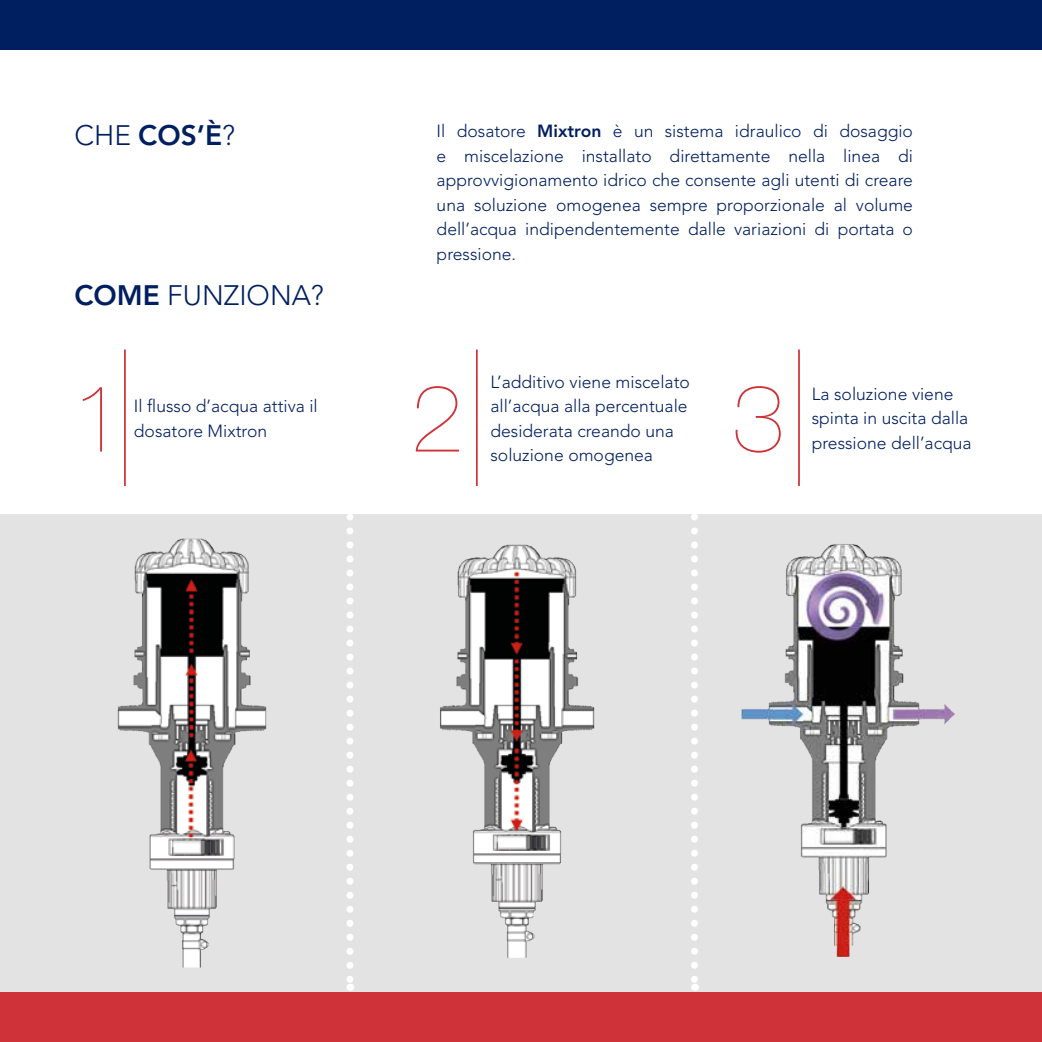
<style>
.page{position:relative;width:1042px;height:1042px;background:#fff}
.page>*{position:absolute;margin:0;border:0;box-sizing:border-box;transform-origin:0 0}
.t1{font:200 94.5px "Helvetica Neue LT Std";color:#cf3339}
.t2{font:300 28px "Avenir";color:#001f60}
.t3{font:800 28px "Avenir";color:#001f60}
.t4{font:300 17.5px/24.5px "Avenir";color:#001f60}
.s1{font-weight:300}
.s2{font-weight:800}
</style>
<div class="page">
<div style="left:0;top:514px;width:1042px;height:528px;background:#e3e3e3"></div>
<div style="left:0;top:0;width:1042px;height:50px;background:#001f60"></div>
<div style="left:0;top:992px;width:1042px;height:50px;background:#cf3339"></div>
<img style="left:117px;top:538px;width:150px;height:429px">
<img style="left:440px;top:544px;width:155px;height:414px">
<img style="left:741px;top:544px;width:213px;height:413px">
<svg style="left:346px;top:517px;width:7px;height:474px"></svg>
<svg style="left:691px;top:517px;width:7px;height:474px"></svg>
<hr style="left:476px;top:349px;width:2px;height:137px;background:#cf3339">
<hr style="left:124px;top:349px;width:2px;height:137px;background:#cf3339">
<hr style="left:798px;top:349px;width:2px;height:137px;background:#cf3339">
<h2 class="t3" style="left:74px;top:119px;width:162px"><span class="s1">CHE</span> COS’È<span class="s1">?</span></h2>
<h2 class="t2" style="left:74px;top:279px;width:251px"><span class="s2">COME</span> FUNZIONA?</h2>
<p class="t4" style="left:437px;top:119px;width:478px;text-align:justify">Il dosatore <span class="s2">Mixtron</span> è un sistema idraulico di dosaggio e miscelazione installato direttamente nella linea di approvvigionamento idrico che consente agli utenti di creare una soluzione omogenea sempre proporzionale al volume dell’acqua indipendentemente dalle variazioni di portata o pressione.</p>
<p class="t4" style="left:490px;top:369px;width:201px">L’additivo viene miscelato all’acqua alla percentuale desiderata creando una</p>
<h1 class="t1" style="left:72px;top:363px;width:54px">1</h1>
<h1 class="t1" style="left:732px;top:363px;width:54px">3</h1>
<h1 class="t1" style="left:410px;top:363px;width:54px">2</h1>
<p class="t4" style="left:134px;top:394px;width:185px">Il flusso d’acqua attiva il dosatore Mixtron</p>
<p class="t4" style="left:490px;top:443px;width:164px">soluzione omogenea</p>
<p class="t4" style="left:812px;top:382px;width:158px">La soluzione viene spinta in uscita dalla</p>
<p class="t4" style="left:812px;top:431px;width:161px">pressione dell’acqua</p>
</div>
